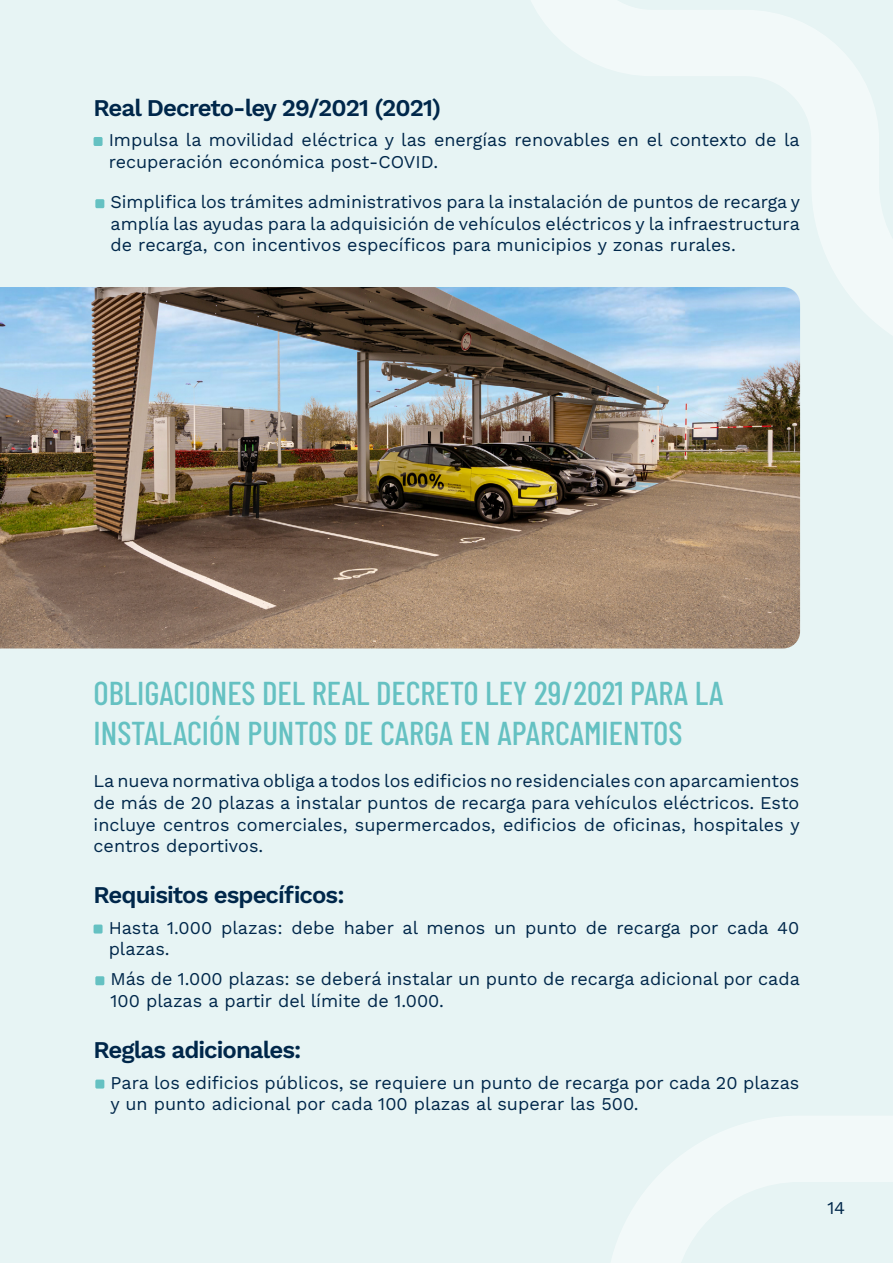
<style>
.page{position:relative;width:893px;height:1263px;background:#e7f4f4}
.page>*{position:absolute;margin:0;border:0;box-sizing:border-box;transform-origin:0 0}
.t1{font:500 33px/39.6px "Barlow Condensed";color:#65c1c2}
.t2{font:600 24px "Work Sans";letter-spacing:-.04em;color:#00274a}
.t3{font:18px/21.6px "Work Sans";color:#00274a}
</style>
<div class="page">
<svg style="left:93px;top:0;width:800px;height:368px"></svg>
<svg style="left:611px;top:1116px;width:282px;height:147px"></svg>
<div style="left:94px;top:924px;width:9px;height:9px;background:#65c1c2;border-radius:2px"></div>
<div style="left:95px;top:976px;width:9px;height:9px;background:#65c1c2;border-radius:2px"></div>
<div style="left:95px;top:1079px;width:9px;height:9px;background:#65c1c2;border-radius:2px"></div>
<div style="left:94px;top:137px;width:9px;height:9px;background:#65c1c2;border-radius:2px"></div>
<div style="left:95px;top:199px;width:9px;height:9px;background:#65c1c2;border-radius:2px"></div>
<img style="left:0;top:287px;width:800px;height:361px">
<h2 class="t2" style="left:94px;top:89px;width:349px">Real Decreto-ley 29/2021 (2021)</h2>
<p class="t3" style="left:109px;top:128px;width:693px">Impulsa la movilidad eléctrica y las energías renovables en el contexto de la recuperación económica post-COVID.</p>
<p class="t3" style="left:110px;top:191px;width:691px;text-align:justify">Simplifica los trámites administrativos para la instalación de puntos de recarga y amplía las ayudas para la adquisición de vehículos eléctricos y la infraestructura de recarga, con incentivos específicos para municipios y zonas rurales.</p>
<h1 class="t1" style="left:94px;top:671px;width:632px">OBLIGACIONES DEL REAL DECRETO LEY 29/2021 PARA LA<br>INSTALACIÓN PUNTOS DE CARGA EN APARCAMIENTOS</h1>
<p class="t3" style="left:94px;top:770px;width:708px;text-align:justify">La nueva normativa obliga a todos los edificios no residenciales con aparcamientos de más de 20 plazas a instalar puntos de recarga para vehículos eléctricos. Esto incluye centros comerciales, supermercados, edificios de oficinas, hospitales y centros deportivos.</p>
<h2 class="t2" style="left:94px;top:877px;width:253px">Requisitos específicos:</h2>
<p class="t3" style="left:109px;top:916px;width:692px">Hasta 1.000 plazas: debe haber al menos un punto de recarga por cada 40 plazas.</p>
<p class="t3" style="left:110px;top:967px;width:691px">Más de 1.000 plazas: se deberá instalar un punto de recarga adicional por cada<br>100 plazas a partir del límite de 1.000.</p>
<h2 class="t2" style="left:94px;top:1032px;width:209px">Reglas adicionales:</h2>
<p class="t3" style="left:110px;top:1071px;width:690px">Para los edificios públicos, se requiere un punto de recarga por cada 20 plazas y un punto adicional por cada 100 plazas al superar las 500.</p>
<p class="t3" style="left:827px;top:1196px;width:19px">14</p>
</div>
